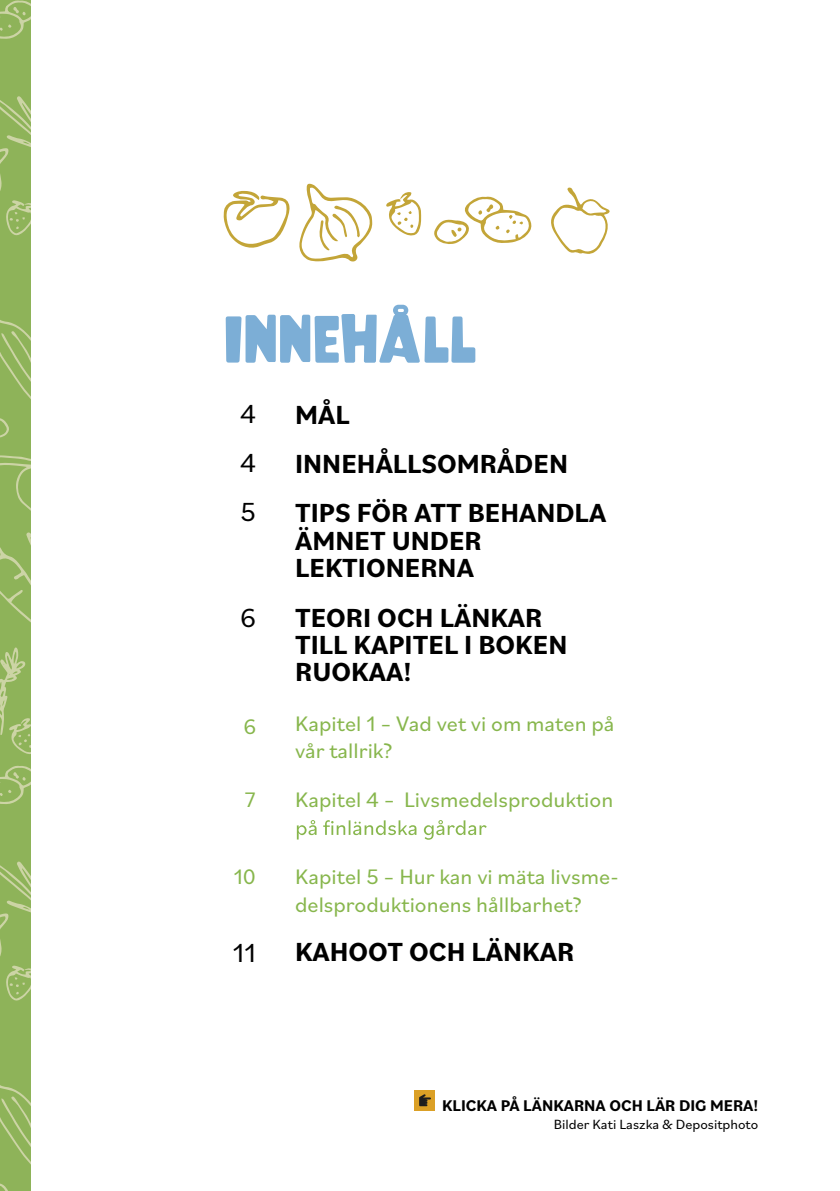
<style>
.page{position:relative;width:840px;height:1191px;background:#fff}
.page>*{position:absolute;margin:0;border:0;box-sizing:border-box;transform-origin:0 0}
.t1{font:60px "Nove";color:#7caed6}
.t2{font:700 27.4px/27.4px "Bilo";color:#000}
.t3{font:27.4px/49.4px "Bilo";color:#000;text-align:justify}
.t4{font:22px/27.4px "Bilo";color:#87b64c}
.t5{font:700 16.2px "Bilo";color:#000}
.t6{font:14px "Bilo";color:#000}
</style>
<div class="page">
<div style="left:0;top:0;width:30px;height:1191px;background:#8eb359"></div>
<svg style="left:0;top:96px;width:30px;height:140px"></svg>
<svg style="left:0;top:0;width:30px;height:39px"></svg>
<svg style="left:0;top:1085px;width:30px;height:106px"></svg>
<svg style="left:0;top:861px;width:30px;height:140px"></svg>
<svg style="left:0;top:765px;width:30px;height:39px"></svg>
<svg style="left:0;top:320px;width:30px;height:434px"></svg>
<svg style="left:297px;top:820px;width:189px;height:19px"></svg>
<div style="left:414px;top:1090px;width:20px;height:21px;background:#dba026"></div>
<svg style="left:419px;top:1094px;width:11px;height:12px"></svg>
<svg style="left:299px;top:183px;width:73px;height:79px"></svg>
<svg style="left:434px;top:196px;width:98px;height:48px"></svg>
<svg style="left:551px;top:187px;width:58px;height:67px"></svg>
<svg style="left:223px;top:191px;width:66px;height:57px"></svg>
<svg style="left:386px;top:192px;width:35px;height:44px"></svg>
<h1 class="t1" style="left:223px;top:304px;width:254px">INNEHÅLL</h1>
<p class="t3" style="left:240px;top:387px;width:17px">4<br>4<br>5</p>
<p class="t3" style="left:240px;top:591px;width:17px">6</p>
<p class="t4" style="left:243px;top:711px;width:14px">6</p>
<p class="t4" style="left:245px;top:785px;width:12px">7</p>
<p class="t4" style="left:233px;top:862px;width:24px">10</p>
<p class="t3" style="left:232px;top:926px;width:25px">11</p>
<p class="t2" style="left:295px;top:388px;width:312px;line-height:49.4px">MÅL<br>INNEHÅLLSOMRÅDEN<br>TIPS FÖR ATT BEHANDLA</p>
<p class="t2" style="left:295px;top:525px;width:188px">ÄMNET UNDER<br>LEKTIONERNA</p>
<p class="t2" style="left:295px;top:602px;width:274px">TEORI OCH LÄNKAR<br>TILL KAPITEL I BOKEN<br>RUOKAA!</p>
<p class="t4" style="left:295px;top:708px;width:321px">Kapitel 1 – Vad vet vi om maten på vår tallrik?</p>
<p class="t4" style="left:295px;top:785px;width:319px">Kapitel 4 – Livsmedelsproduktion</p>
<p class="t4" style="left:295px;top:862px;width:325px">Kapitel 5 – Hur kan vi mäta livsme&shy;delsproduktionens hållbarhet?</p>
<p class="t2" style="left:295px;top:936px;width:280px">KAHOOT OCH LÄNKAR</p>
<p class="t5" style="left:442px;top:1094px;width:317px">KLICKA PÅ LÄNKARNA OCH LÄR DIG MERA!</p>
<p class="t6" style="left:553px;top:1114px;width:206px">Bilder Kati Laszka &amp; Depositphoto</p>
</div>
